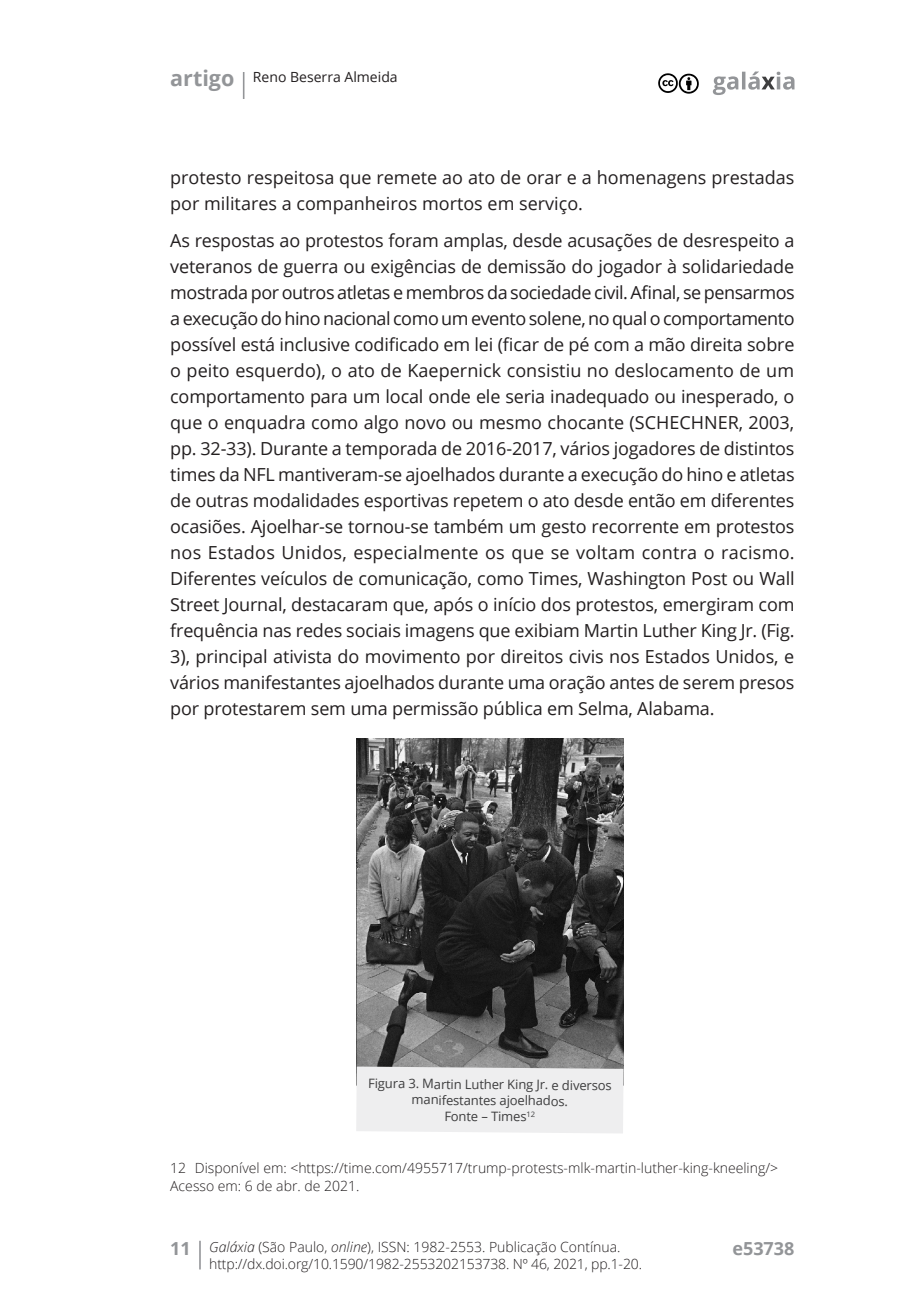
<style>
.page{position:relative;width:908px;height:1304px;background:#fff}
.page>*{position:absolute;margin:0;border:0;box-sizing:border-box;transform-origin:0 0}
.Mancha_de_texto{font:18px/26px "Open Sans";color:#231f20}
.t1{font:700 18px "Open Sans";color:#939598}
.Nota_de_rodapé{font:300 14px/18px "Open Sans";color:#231f20}
.t2{font:14px "Open Sans";color:#231f20}
._0_enviado_RECEBIDO{font:13px "Open Sans";letter-spacing:-.02em;color:#3e3e3f}
.s1{font-weight:700;font-size:21.6px;color:#939598}
.s2{font-style:italic}
</style>
<div class="page">
<svg style="left:712px;top:72px;width:82px;height:23px"></svg>
<svg style="left:658px;top:73px;width:41px;height:21px"></svg>
<hr style="left:199px;top:1241px;width:2px;height:28px;background:#939598">
<svg style="left:243px;top:72px;width:1px;height:27px"></svg>
<img style="left:356px;top:739px;width:267px;height:327px">
<div style="left:356px;top:1066px;width:267px;height:67px;background:#eeeeef"></div>
<p class="t2" style="left:170px;top:67px;width:229px"><span class="s1">artigo</span> Reno Beserra Almeida</p>
<p class="Mancha_de_texto" style="left:170px;top:164px;width:625px">protesto respeitosa que remete ao ato de orar e a homenagens prestadas por militares a companheiros mortos em serviço.</p>
<p class="Mancha_de_texto" style="left:170px;top:227px;width:625px;text-align:justify">As respostas ao protestos foram amplas, desde acusações de desrespeito a veteranos de guerra ou exigências de demissão do jogador à solidariedade mostrada por outros atletas e membros da sociedade civil. Afinal, se pensarmos a execução do hino nacional como um evento solene, no qual o comportamento possível está inclusive codificado em lei (ficar de pé com a mão direita sobre o peito esquerdo), o ato de Kaepernick consistiu no deslocamento de um comportamento para um local onde ele seria inadequado ou inesperado, o que o enquadra como algo novo ou mesmo chocante (SCHECHNER, 2003, pp. 32-33). Durante a temporada de 2016-2017, vários jogadores de distintos times da NFL mantiveram-se ajoelhados durante a execução do hino e atletas de outras modalidades esportivas repetem o ato desde então em diferentes ocasiões. Ajoelhar-se tornou-se também um gesto recorrente em protestos nos Estados Unidos, especialmente os que se voltam contra o racismo.<br>Diferentes veículos de comunicação, como Times, Washington Post ou Wall Street Journal, destacaram que, após o início dos protestos, emergiram com frequência nas redes sociais imagens que exibiam Martin Luther King Jr. (Fig.<br>3), principal ativista do movimento por direitos civis nos Estados Unidos, e vários manifestantes ajoelhados durante uma oração antes de serem presos por protestarem sem uma permissão pública em Selma, Alabama.</p>
<p class="_0_enviado_RECEBIDO" style="left:368px;top:1075px;width:245px">Figura 3. Martin Luther King Jr. e diversos</p>
<p class="_0_enviado_RECEBIDO" style="left:411px;top:1091px;width:158px">manifestantes ajoelhados.</p>
<p class="_0_enviado_RECEBIDO" style="left:444px;top:1107px;width:84px">Fonte – Times</p>
<p class="Nota_de_rodapé" style="left:170px;top:1158px;width:609px">12 Disponível em: &lt;https://time.com/4955717/trump-protests-mlk-martin-luther-king-kneeling/&gt;<br>Acesso em: 6 de abr. de 2021.</p>
<p class="t1" style="left:170px;top:1236px;width:22px">11</p>
<p class="Nota_de_rodapé" style="left:209px;top:1238px;width:412px"><span class="s2">Galáxia</span> (São Paulo, <span class="s2">online</span>), ISSN: 1982-2553. Publicação Contínua.</p>
<p class="t1" style="left:732px;top:1236px;width:64px">e53738</p>
<p class="Nota_de_rodapé" style="left:209px;top:1254px;width:434px">http://dx.doi.org/10.1590/1982-2553202153738. Nº 46, 2021, pp.1-20.</p>
</div>
